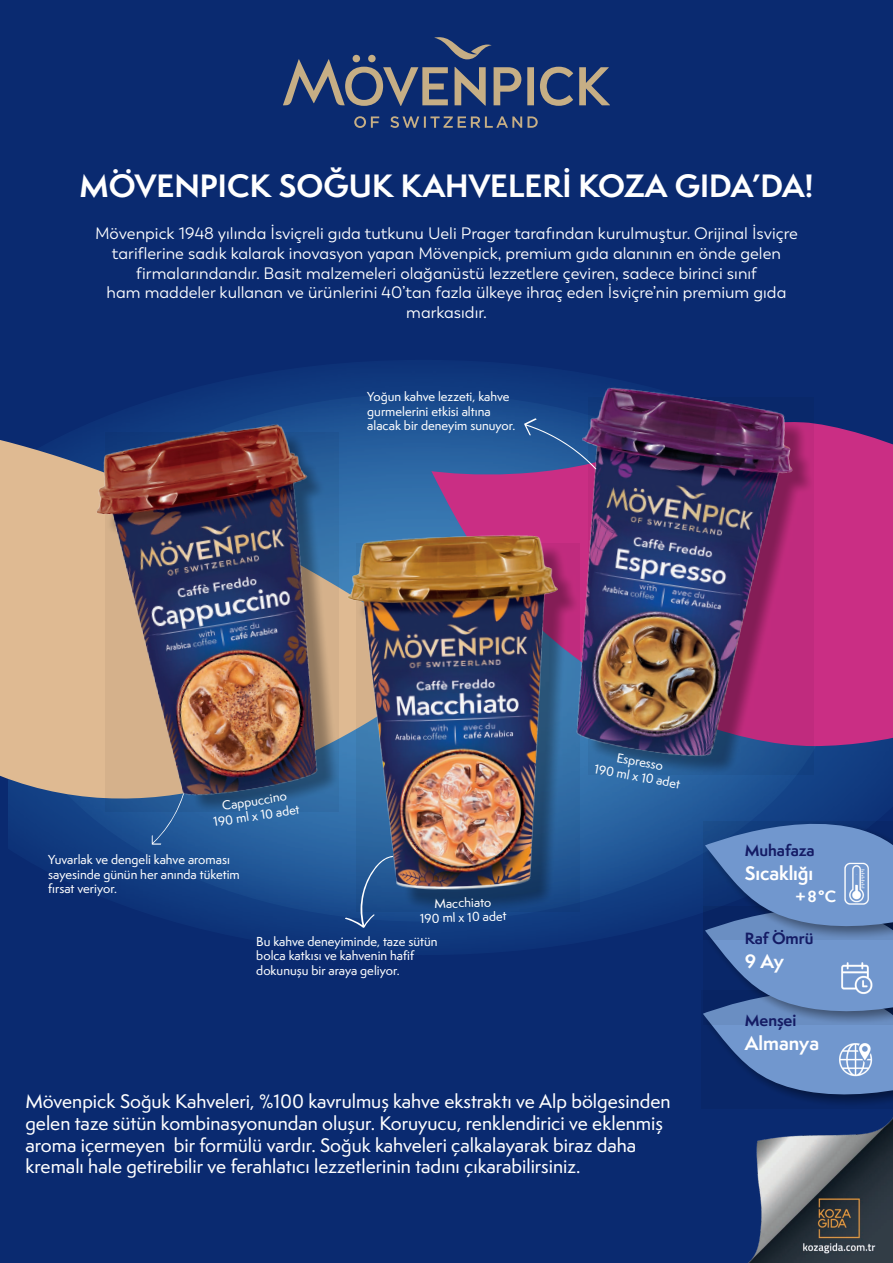
<style>
.page{position:relative;width:893px;height:1263px;background:#fff}
.page>*{position:absolute;margin:0;border:0;box-sizing:border-box;transform-origin:0 0}
.t1{font:700 29.7px "Semplicita Pro";color:#fff}
.t2{font:500 18px/21.6px "Semplicita Pro";color:#fff}
.t3{font:700 18px "Semplicita Pro";letter-spacing:-.005em;color:#fff}
.t4{font:16.5px/19.8px "Boston";color:#fff;text-align:center}
.t5{font:700 15px "Semplicita Pro";letter-spacing:-.005em;color:#141b64}
.t6{font:700 15px "Semplicita Pro";color:#fff}
.t7{font:500 12px/14.4px "Semplicita Pro";color:#fff;text-align:center}
</style>
<div class="page">
<div style="left:0;top:0;width:892px;height:1263px;background:#0a2a70"></div>
<svg style="left:207px;top:368px;width:685px;height:581px;fill:#0e357a"></svg>
<svg style="left:9px;top:393px;width:831px;height:528px"></svg>
<svg style="left:431px;top:420px;width:461px;height:326px;background:#ad3486"></svg>
<svg style="left:0;top:440px;width:452px;height:358px;background:#b1a295"></svg>
<img style="left:73px;top:414px;width:298px;height:409px">
<img style="left:332px;top:528px;width:250px;height:377px">
<img style="left:522px;top:375px;width:294px;height:407px">
<svg style="left:354px;top:116px;width:184px;height:12px"></svg>
<svg style="left:283px;top:37px;width:327px;height:69px"></svg>
<img style="left:748px;top:1098px;width:144px;height:165px">
<svg style="left:152px;top:793px;width:32px;height:52px;background:#32629a"></svg>
<svg style="left:524px;top:418px;width:73px;height:52px;background:#345a98"></svg>
<svg style="left:345px;top:856px;width:49px;height:72px;background:#295995"></svg>
<svg style="left:703px;top:798px;width:189px;height:300px"></svg>
<h1 class="t1" style="left:80px;top:164px;width:735px">MÖVENPİCK SOĞUK KAHVELERİ KOZA GİDA’DA!</h1>
<p class="t4" style="left:95px;top:224px;width:704px">Mövenpick 1948 yılında İsviçreli gıda tutkunu Ueli Prager tarafından kurulmuştur. Orijinal İsviçre tariflerine sadık kalarak inovasyon yapan Mövenpick, premium gıda alanının en önde gelen firmalarındandır. Basit malzemeleri olağanüstü lezzetlere çeviren, sadece birinci sınıf<br>ham maddeler kullanan ve ürünlerini 40’tan fazla ülkeye ihraç eden İsviçre’nin premium gıda markasıdır.</p>
<p class="t7" style="left:367px;top:389px;width:150px;text-align:left">Yoğun kahve lezzeti, kahve gurmelerini etkisi altına alacak bir deneyim sunuyor.</p>
<p class="t7" style="left:210px;top:799px;width:88px;line-height:15px;rotate:-8deg">Cappuccino<br>190 ml x 10 adet</p>
<p class="t7" style="left:48px;top:852px;width:193px;text-align:left">Yuvarlak ve dengeli kahve aroması sayesinde günün her anında tüketim fırsat veriyor.</p>
<p class="t7" style="left:419px;top:897px;width:88px;rotate:-2deg">Macchiato<br>190 ml x 10 adet</p>
<p class="t7" style="left:256px;top:934px;width:183px;text-align:left">Bu kahve deneyiminde, taze sütün bolca katkısı ve kahvenin hafif dokunuşu bir araya geliyor.</p>
<p class="t7" style="left:598px;top:747px;width:88px;line-height:15px;rotate:10deg">Espresso<br>190 ml x 10 adet</p>
<p class="t2" style="left:25px;top:1090px;width:647px">Mövenpick Soğuk Kahveleri, %100 kavrulmuş kahve ekstraktı ve Alp bölgesinden gelen taze sütün kombinasyonundan oluşur. Koruyucu, renklendirici ve eklenmiş aroma içermeyen bir formülü vardır. Soğuk kahveleri çalkalayarak biraz daha kremalı hale getirebilir ve ferahlatıcı lezzetlerinin tadını çıkarabilirsiniz.</p>
<p class="t5" style="left:745px;top:839px;width:71px">Muhafaza</p>
<p class="t3" style="left:745px;top:860px;width:70px">Sıcaklığı</p>
<p class="t6" style="left:796px;top:885px;width:42px">+8°C</p>
<p class="t5" style="left:745px;top:927px;width:70px">Raf Ömrü</p>
<p class="t3" style="left:745px;top:947px;width:41px">9 Ay</p>
<p class="t5" style="left:745px;top:1009px;width:53px">Menşei</p>
<p class="t3" style="left:745px;top:1029px;width:76px">Almanya</p>
</div>
